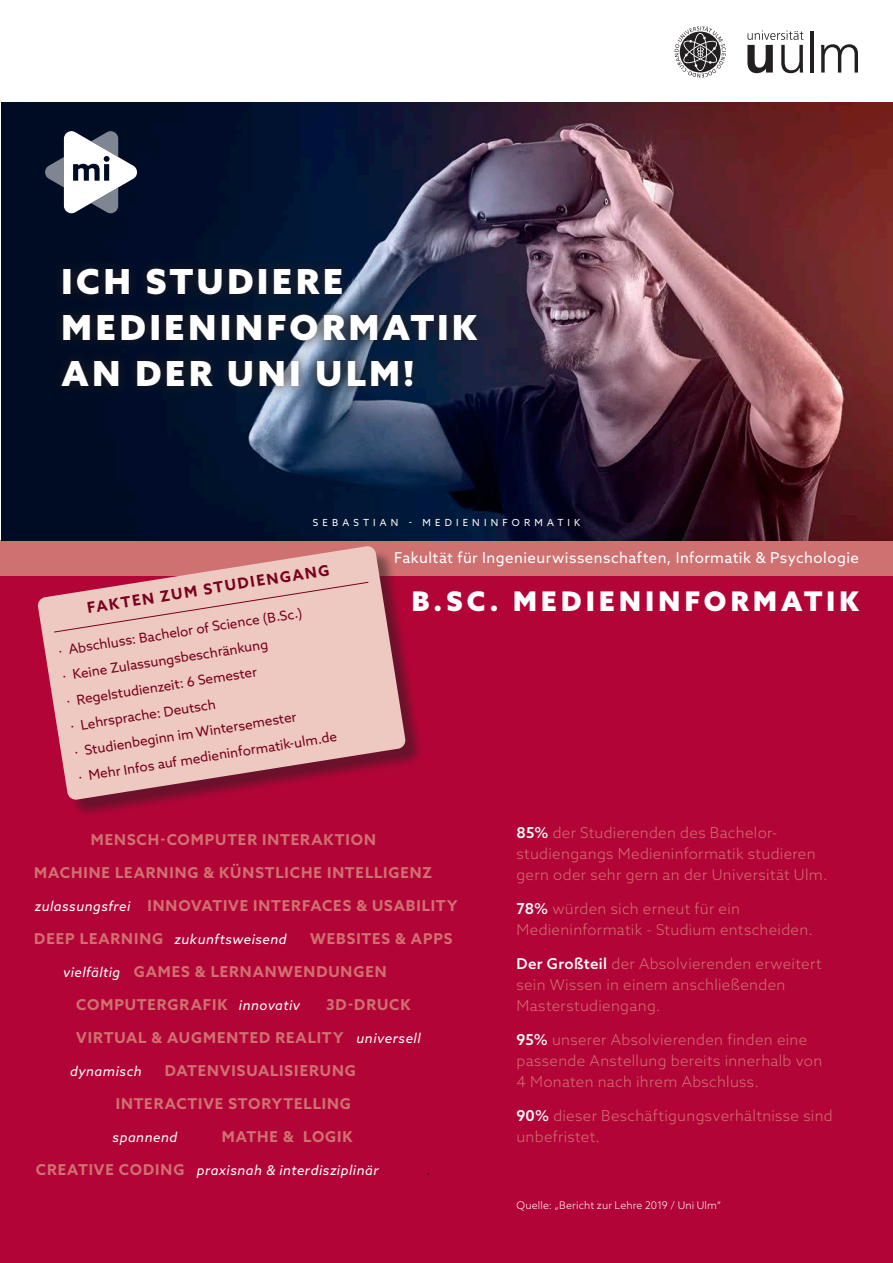
<style>
.page{position:relative;width:893px;height:1263px;background:#fff}
.page>*{position:absolute;margin:0;border:0;box-sizing:border-box;transform-origin:0 0}
.t1{font:900 34.5px/45.8px "Azo Sans";letter-spacing:.11em;color:#fff}
.t2{font:900 27px "Azo Sans";letter-spacing:.165em;color:#fff}
.t3{font:300 15px/21px "Azo Sans";letter-spacing:.02em;color:#cf7170}
.t4{font:700 15px "Azo Sans";letter-spacing:.06em;color:#cf7170}
.t5{font:15px "Azo Sans";letter-spacing:.03em;color:#fff}
.t6{font:700 15px "Azo Sans";color:#79001c}
.t7{font:13.5px "Azo Sans";color:#79001c}
.t8{font:italic 13.5px "Azo Sans";letter-spacing:.035em;color:#fff}
.t9{font:300 10.5px "Azo Sans";letter-spacing:.015em;color:#fff}
.t10{font:9.75px "Azo Sans";letter-spacing:.43em;color:#fff}
.s1{font-weight:500;color:#fff}
</style>
<div class="page">
<div style="left:0;top:540px;width:893px;height:36px;background:#cf7170"></div>
<div style="left:0;top:576px;width:893px;height:687px;background:#b30437"></div>
<img style="left:2px;top:102px;width:891px;height:438px">
<div style="left:41px;top:549px;width:382px;height:269px;background:#231f20;opacity:.5"></div>
<svg style="left:37px;top:546px;width:369px;height:254px"></svg>
<svg style="left:57px;top:595px;width:337px;height:199px;background:#e1b0af"></svg>
<svg style="left:48px;top:557px;width:323px;height:78px"></svg>
<svg style="left:51px;top:257px;width:437px;height:141px;background:#17233b"></svg>
<svg style="left:44px;top:131px;width:94px;height:82px"></svg>
<hr style="left:810px;top:31px;width:4px;height:42px;background:#231f20">
<svg style="left:821px;top:44px;width:37px;height:29px"></svg>
<svg style="left:747px;top:30px;width:56px;height:43px"></svg>
<svg style="left:675px;top:26px;width:51px;height:52px"></svg>
<p class="t1" style="left:62px;top:258px;width:417px">ICH STUDIERE<br>MEDIENINFORMATIK</p>
<p class="t1" style="left:62px;top:350px;width:353px">AN DER UNI ULM!</p>
<p class="t10" style="left:313px;top:516px;width:269px">SEBASTIAN - MEDIENINFORMATIK</p>
<p class="t6" style="left:86px;top:598px;width:246px;rotate:-9deg">FAKTEN ZUM STUDIENGANG</p>
<p class="t7" style="left:57px;top:642px;width:248px;rotate:-9deg">· Abschluss: Bachelor of Science (B.Sc.)</p>
<p class="t7" style="left:61px;top:667px;width:210px;rotate:-9deg">· Keine Zulassungsbeschränkung</p>
<p class="t7" style="left:65px;top:693px;width:194px;rotate:-9deg">· Regelstudienzeit: 6 Semester</p>
<p class="t7" style="left:69px;top:718px;width:148px;rotate:-9deg">· Lehrsprache: Deutsch</p>
<p class="t7" style="left:73px;top:743px;width:226px;rotate:-9deg">· Studienbeginn im Wintersemester</p>
<p class="t7" style="left:77px;top:768px;width:263px;rotate:-9deg">· Mehr Infos auf medieninformatik-ulm.de</p>
<p class="t5" style="left:394px;top:548px;width:466px">Fakultät für Ingenieurwissenschaften, Informatik &amp; Psychologie</p>
<p class="t2" style="left:412px;top:583px;width:449px">B.SC. MEDIENINFORMATIK</p>
<p class="t4" style="left:91px;top:830px;width:287px">MENSCH-COMPUTER INTERAKTION</p>
<p class="t4" style="left:34px;top:863px;width:400px">MACHINE LEARNING &amp; KÜNSTLICHE INTELLIGENZ</p>
<p class="t4" style="left:147px;top:896px;width:312px">INNOVATIVE INTERFACES &amp; USABILITY</p>
<p class="t4" style="left:34px;top:929px;width:131px">DEEP LEARNING</p>
<p class="t4" style="left:310px;top:929px;width:144px">WEBSITES &amp; APPS</p>
<p class="t4" style="left:134px;top:962px;width:254px">GAMES &amp; LERNANWENDUNGEN</p>
<p class="t4" style="left:76px;top:995px;width:153px">COMPUTERGRAFIK</p>
<p class="t4" style="left:326px;top:995px;width:86px">3D-DRUCK</p>
<p class="t4" style="left:76px;top:1028px;width:269px">VIRTUAL &amp; AUGMENTED REALITY</p>
<p class="t4" style="left:165px;top:1061px;width:192px">DATENVISUALISIERUNG</p>
<p class="t4" style="left:116px;top:1094px;width:237px">INTERACTIVE STORYTELLING</p>
<p class="t4" style="left:222px;top:1127px;width:132px">MATHE &amp; LOGIK</p>
<p class="t4" style="left:36px;top:1160px;width:150px">CREATIVE CODING</p>
<p class="t6" style="left:426px;top:1160px;width:6px">.</p>
<p class="t8" style="left:35px;top:897px;width:97px">zulassungsfrei</p>
<p class="t8" style="left:175px;top:930px;width:114px">zukunftsweisend</p>
<p class="t8" style="left:63px;top:963px;width:59px">vielfältig</p>
<p class="t8" style="left:239px;top:996px;width:63px">innovativ</p>
<p class="t8" style="left:357px;top:1029px;width:66px">universell</p>
<p class="t8" style="left:70px;top:1062px;width:73px">dynamisch</p>
<p class="t8" style="left:113px;top:1128px;width:66px">spannend</p>
<p class="t8" style="left:197px;top:1161px;width:184px">praxisnah &amp; interdisziplinär</p>
<p class="t3" style="left:516px;top:822px;width:313px"><span class="s1">85%</span> der Studierenden des Bachelor&shy;studiengangs Medieninformatik studieren gern oder sehr gern an der Universität Ulm.</p>
<p class="t3" style="left:516px;top:898px;width:298px"><span class="s1">78%</span> würden sich erneut für ein<br>Medieninformatik - Studium entscheiden.</p>
<p class="t3" style="left:516px;top:953px;width:307px"><span class="s1">Der Großteil</span> der Absolvierenden erweitert sein Wissen in einem anschließenden<br>Masterstudiengang.</p>
<p class="t3" style="left:516px;top:1029px;width:307px"><span class="s1">95%</span> unserer Absolvierenden finden eine passende Anstellung bereits innerhalb von<br>4 Monaten nach ihrem Abschluss.</p>
<p class="t3" style="left:516px;top:1104px;width:318px"><span class="s1">90%</span> dieser Beschäftigungsverhältnisse sind unbefristet.</p>
<p class="t9" style="left:516px;top:1198px;width:206px">Quelle: „Bericht zur Lehre 2019 / Uni Ulm“</p>
</div>
